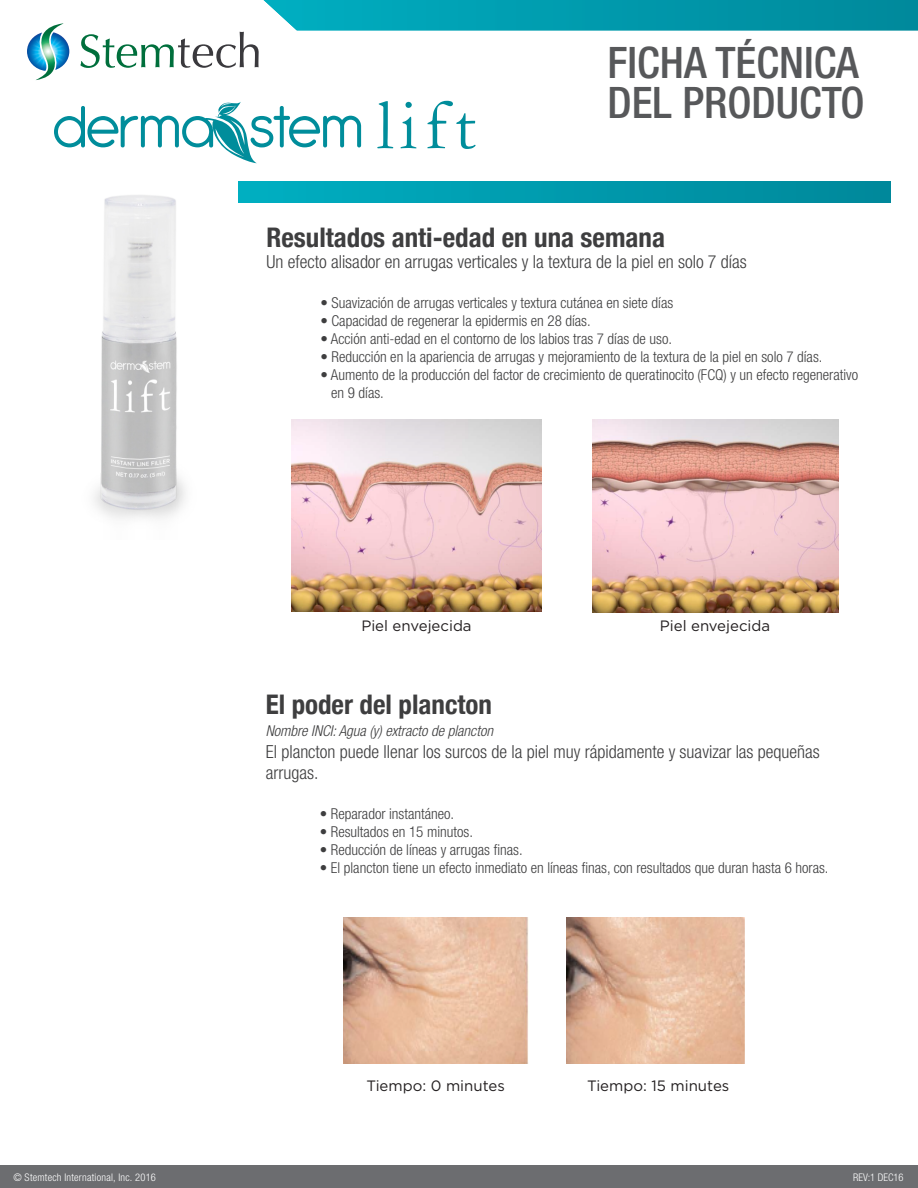
<style>
.page{position:relative;width:918px;height:1188px;background:#fff}
.page>*{position:absolute;margin:0;border:0;box-sizing:border-box;transform-origin:0 0}
.t1{font:500 condensed 43.5px/40.5px "Helvetica Neue";color:#57585a}
.t2{font:700 condensed 27px "Helvetica Neue";color:#3e3e3f}
.t3{font:300 condensed 18px/21.6px "Helvetica Neue";color:#3e3e3f}
.t4{font:300 condensed 15px "Helvetica Neue";color:#3e3e3f}
.t5{font:15px "Gotham";color:#231f20}
.t6{font:italic 300 condensed 15px "Helvetica Neue";color:#3e3e3f}
.t7{font:300 condensed 10.5px "Helvetica Neue";letter-spacing:.02em;color:#fff}
.t8{font:300 condensed 10.5px "Helvetica Neue";color:#fff}
</style>
<div class="page">
<svg style="left:80px;top:0;width:838px;height:68px"></svg>
<svg style="left:27px;top:23px;width:42px;height:57px"></svg>
<div style="left:0;top:1165px;width:918px;height:23px;background:#6c6d70"></div>
<div style="left:239px;top:181px;width:651px;height:22px;background:linear-gradient(to right,#00aec1,#00879a)"></div>
<svg style="left:54px;top:102px;width:307px;height:61px"></svg>
<svg style="left:377px;top:101px;width:16px;height:47px"></svg>
<svg style="left:401px;top:102px;width:15px;height:46px"></svg>
<svg style="left:427px;top:101px;width:49px;height:48px"></svg>
<img style="left:94px;top:195px;width:92px;height:324px">
<img style="left:291px;top:419px;width:250px;height:192px">
<img style="left:592px;top:419px;width:246px;height:194px">
<img style="left:343px;top:917px;width:186px;height:147px">
<img style="left:566px;top:917px;width:178px;height:147px">
<h1 class="t1" style="left:608px;top:42px;width:259px">FICHA TÉCNICA<br>DEL PRODUCTO</h1>
<p class="t2" style="left:266px;top:215px;width:400px">Resultados anti-edad en una semana</p>
<p class="t3" style="left:266px;top:251px;width:482px">Un efecto alisador en arrugas verticales y la textura de la piel en solo 7 días</p>
<p class="t4" style="left:320px;top:294px;width:354px">• Suavización de arrugas verticales y textura cutánea en siete días</p>
<p class="t4" style="left:320px;top:312px;width:272px">• Capacidad de regenerar la epidermis en 28 días.</p>
<p class="t4" style="left:320px;top:330px;width:353px">• Acción anti-edad en el contorno de los labios tras 7 días de uso.</p>
<p class="t4" style="left:320px;top:348px;width:504px">• Reducción en la apariencia de arrugas y mejoramiento de la textura de la piel en solo 7 días.</p>
<p class="t4" style="left:320px;top:366px;width:539px">• Aumento de la producción del factor de crecimiento de queratinocito (FCQ) y un efecto regenerativo</p>
<p class="t4" style="left:331px;top:384px;width:54px">en 9 días.</p>
<p class="t5" style="left:361px;top:617px;width:112px">Piel envejecida</p>
<p class="t5" style="left:660px;top:617px;width:112px">Piel envejecida</p>
<p class="t2" style="left:266px;top:682px;width:228px">El poder del plancton</p>
<p class="t6" style="left:266px;top:722px;width:229px">Nombre INCI: Agua (y) extracto de plancton</p>
<p class="t3" style="left:266px;top:740px;width:556px">El plancton puede llenar los surcos de la piel muy rápidamente y suavizar las pequeñas arrugas.</p>
<p class="t4" style="left:320px;top:805px;width:136px">• Reparador instantáneo.</p>
<p class="t4" style="left:320px;top:823px;width:155px">• Resultados en 15 minutos.</p>
<p class="t4" style="left:320px;top:841px;width:204px">• Reducción de líneas y arrugas finas.</p>
<p class="t4" style="left:320px;top:859px;width:510px">• El plancton tiene un efecto inmediato en líneas finas, con resultados que duran hasta 6 horas.</p>
<p class="t5" style="left:366px;top:1077px;width:140px">Tiempo: 0 minutes</p>
<p class="t5" style="left:587px;top:1077px;width:144px">Tiempo: 15 minutes</p>
<p class="t7" style="left:14px;top:1171px;width:144px">© Stemtech International, Inc. 2016</p>
<p class="t8" style="left:853px;top:1171px;width:52px">REV:1 DEC16</p>
</div>
